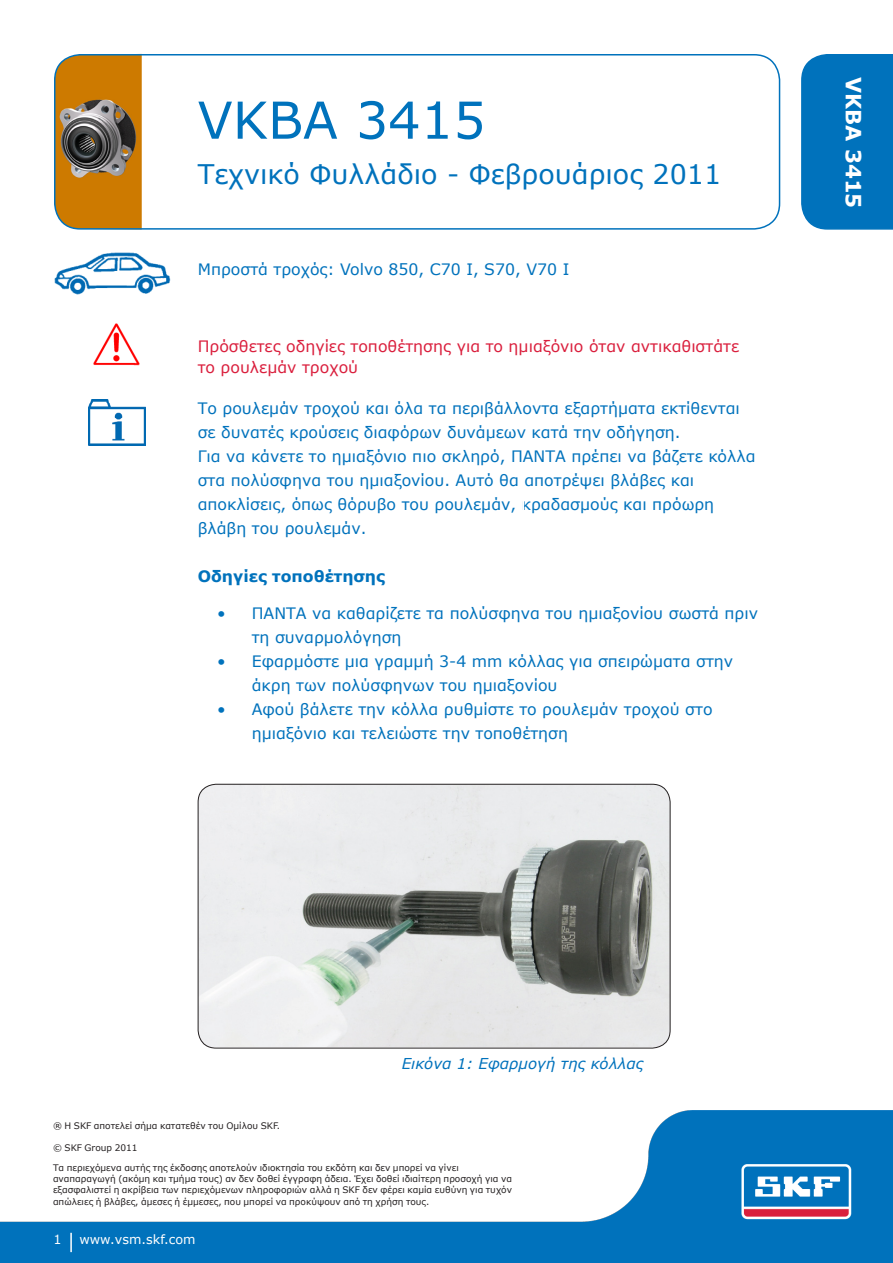
<style>
.page{position:relative;width:893px;height:1263px;background:#fff}
.page>*{position:absolute;margin:0;border:0;box-sizing:border-box;transform-origin:0 0}
.t1{font:51px "Verdana";color:#0072bc}
.t2{font:27px "Verdana";color:#0072bc}
.t3{font:700 21px "Verdana";color:#fff}
.t4{font:15.75px "Verdana";color:#0072bc}
.t5{font:15.75px "Verdana";color:#da1f3d}
.t6{font:700 15.75px "Verdana";color:#0072bc}
.t7{font:italic 15px "Verdana";color:#0072bc}
.t8{font:12.75px "Verdana";color:#fff}
._91_99_-_Disclaimer{font:9px/11.2px "Verdana";color:#231f20}
</style>
<div class="page">
<img style="left:55px;top:54px;width:87px;height:175px">
<div style="left:54px;top:54px;width:726px;height:176px;border:2px solid #0072bc;border-radius:26px"></div>
<img style="left:54px;top:253px;width:116px;height:42px">
<img style="left:93px;top:323px;width:47px;height:43px">
<img style="left:88px;top:399px;width:57px;height:47px">
<div style="left:801px;top:54px;width:92px;height:176px;background:#0072bc"></div>
<img style="left:198px;top:784px;width:472px;height:263px">
<div style="left:198px;top:784px;width:472px;height:264px;border:1px solid #231f20;border-radius:18px"></div>
<img style="left:0;top:1110px;width:893px;height:153px">
<svg style="left:70px;top:1233px;width:2px;height:19px"></svg>
<p class="t1" style="left:198px;top:88px;width:289px">VKBA 3415</p>
<p class="t2" style="left:198px;top:157px;width:525px">Τεχνικό Φυλλάδιο - Φεβρουάριος 2011</p>
<p class="t4" style="left:198px;top:260px;width:373px">Μπροστά τροχός: Volvo 850, C70 I, S70, V70 I</p>
<p class="t5" style="left:198px;top:336px;width:543px">Πρόσθετες οδηγίες τοποθέτησης για το ημιαξόνιο όταν αντικαθιστάτε</p>
<p class="t5" style="left:198px;top:357px;width:162px">το ρουλεμάν τροχού</p>
<p class="t4" style="left:198px;top:399px;width:544px">Το ρουλεμάν τροχού και όλα τα περιβάλλοντα εξαρτήματα εκτίθενται</p>
<p class="t4" style="left:198px;top:423px;width:484px">σε δυνατές κρούσεις διαφόρων δυνάμεων κατά την οδήγηση.</p>
<p class="t4" style="left:198px;top:447px;width:559px">Για να κάνετε το ημιαξόνιο πιο σκληρό, ΠΑΝΤΑ πρέπει να βάζετε κόλλα</p>
<p class="t4" style="left:198px;top:471px;width:498px">στα πολύσφηνα του ημιαξονίου. Αυτό θα αποτρέψει βλάβες και</p>
<p class="t4" style="left:198px;top:495px;width:518px">αποκλίσεις, όπως θόρυβο του ρουλεμάν, κραδασμούς και πρόωρη</p>
<p class="t4" style="left:198px;top:519px;width:170px">βλάβη του ρουλεμάν.</p>
<p class="t6" style="left:198px;top:567px;width:189px">Οδηγίες τοποθέτησης</p>
<p class="t4" style="left:217px;top:603px;width:542px">• ΠΑΝΤΑ να καθαρίζετε τα πολύσφηνα του ημιαξονίου σωστά πριν</p>
<p class="t4" style="left:252px;top:627px;width:151px">τη συναρμολόγηση</p>
<p class="t4" style="left:217px;top:651px;width:517px">• Εφαρμόστε μια γραμμή 3-4 mm κόλλας για σπειρώματα στην</p>
<p class="t4" style="left:252px;top:675px;width:307px">άκρη των πολύσφηνων του ημιαξονίου</p>
<p class="t4" style="left:217px;top:699px;width:497px">• Αφού βάλετε την κόλλα ρυθμίστε το ρουλεμάν τροχού στο</p>
<p class="t4" style="left:252px;top:723px;width:318px">ημιαξόνιο και τελειώστε την τοποθέτηση</p>
<p class="t3" style="left:867px;top:77px;width:133px;rotate:90deg">VKBA 3415</p>
<p class="t7" style="left:402px;top:1054px;width:243px">Εικόνα 1: Εφαρμογή της κόλλας</p>
<p class="_91_99_-_Disclaimer" style="left:53px;top:1119px;width:229px">® Η SKF αποτελεί σήμα κατατεθέν του Ομίλου SKF.</p>
<p class="_91_99_-_Disclaimer" style="left:53px;top:1142px;width:86px">© SKF Group 2011</p>
<p class="_91_99_-_Disclaimer" style="left:53px;top:1162px;width:461px">Τα περιεχόμενα αυτής της έκδοσης αποτελούν ιδιοκτησία του εκδότη και δεν μπορεί να γίνει αναπαραγωγή (ακόμη και τμήμα τους) αν δεν δοθεί έγγραφη άδεια. Έχει δοθεί ιδιαίτερη προσοχή για να εξασφαλιστεί η ακρίβεια των περιεχόμενων πληροφοριών αλλά η SKF δεν φέρει καμία ευθύνη για τυχόν απώλειες ή βλάβες, άμεσες ή έμμεσες, που μπορεί να προκύψουν από τη χρήση τους.</p>
<p class="t8" style="left:53px;top:1232px;width:10px">1</p>
<p class="t8" style="left:79px;top:1232px;width:118px">www.vsm.skf.com</p>
</div>
